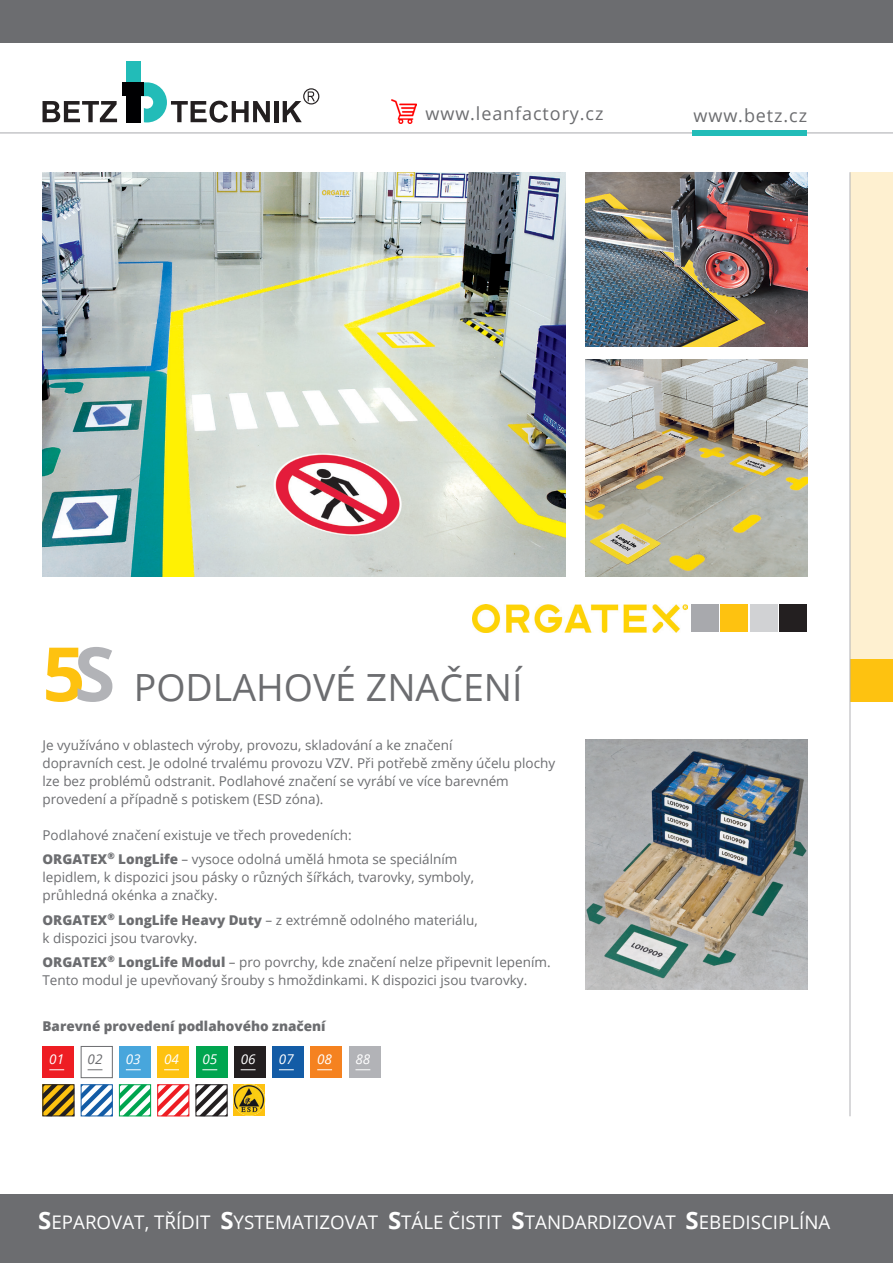
<style>
.page{position:relative;width:893px;height:1263px;background:#fff}
.page>*{position:absolute;margin:0;border:0;box-sizing:border-box;transform-origin:0 0}
.t1{font:700 75px "Open Sans";color:#fec210}
.t2{font:37.5px "Open Sans";color:#6c6d70}
.t3{font:18.75px "Open Sans";color:#fff}
.TEXT{font:18px "Open Sans";letter-spacing:.05em;color:#6c6d70}
.TEXT_open_sans{font:18px "Open Sans";letter-spacing:.05em;color:#6c6d70}
.text_open_sans_regul{font:13.5px/18px "Open Sans";color:#6c6d70}
.text_open_sans_regul-2{font:800 13.5px "Open Sans";color:#6c6d70}
.text_web_adresa{font:italic 13.5px "Open Sans";color:#fff}
.text_web_adresa-2{font:italic 13.5px "Open Sans";color:#6c6d70}
.s1{color:#b2b3b7}
.s2{font-weight:800}
.s3{font-weight:700;font-size:24px}
</style>
<div class="page">
<div style="left:0;top:0;width:893px;height:43px;background:#6c6d70"></div>
<img style="left:43px;top:172px;width:523px;height:404px">
<div style="left:850px;top:172px;width:43px;height:530px;background:#fef0d0"></div>
<div style="left:850px;top:659px;width:43px;height:43px;background:#fec210"></div>
<hr style="left:850px;top:172px;width:1px;height:944px;background:#b2b3b7">
<div style="left:691px;top:604px;width:28px;height:28px;background:#a8a9ad"></div>
<div style="left:720px;top:604px;width:28px;height:28px;background:#fec210"></div>
<div style="left:750px;top:604px;width:28px;height:28px;background:#d1d2d4"></div>
<div style="left:779px;top:604px;width:28px;height:28px;background:#231f20"></div>
<div style="left:303px;top:88px;width:16px;height:17px;border:1px solid #231f20;border-radius:50%"></div>
<svg style="left:308px;top:91px;width:7px;height:10px"></svg>
<svg style="left:43px;top:101px;width:74px;height:21px"></svg>
<div style="left:274px;top:101px;width:5px;height:21px;background:#231f20"></div>
<svg style="left:283px;top:101px;width:19px;height:21px"></svg>
<svg style="left:126px;top:82px;width:144px;height:41px"></svg>
<div style="left:126px;top:62px;width:14px;height:57px;background:#22bcb8"></div>
<div style="left:126px;top:83px;width:14px;height:39px;background:#000002"></div>
<div style="left:122px;top:82px;width:22px;height:14px;background:#000002"></div>
<hr style="left:0;top:132px;width:893px;height:1px;background:#b2b3b7">
<div style="left:692px;top:130px;width:115px;height:6px;background:#22bcb8"></div>
<img style="left:586px;top:172px;width:221px;height:175px">
<img style="left:586px;top:359px;width:221px;height:217px">
<div style="left:0;top:1195px;width:893px;height:68px;background:#6c6d70"></div>
<div style="left:43px;top:1046px;width:31px;height:32px;background:#ee1d23"></div>
<svg style="left:49px;top:1069px;width:15px;height:1px"></svg>
<div style="left:119px;top:1046px;width:32px;height:32px;background:#48a6dc"></div>
<svg style="left:126px;top:1069px;width:15px;height:1px"></svg>
<div style="left:157px;top:1046px;width:32px;height:32px;background:#fec210"></div>
<svg style="left:164px;top:1069px;width:15px;height:1px"></svg>
<div style="left:196px;top:1046px;width:31px;height:32px;background:#00a54f"></div>
<svg style="left:202px;top:1069px;width:15px;height:1px"></svg>
<div style="left:234px;top:1046px;width:32px;height:32px;background:#231f20"></div>
<svg style="left:241px;top:1069px;width:15px;height:1px"></svg>
<div style="left:272px;top:1046px;width:32px;height:32px;background:#135ca6"></div>
<svg style="left:279px;top:1069px;width:15px;height:1px"></svg>
<div style="left:310px;top:1046px;width:32px;height:32px;background:#f58220"></div>
<svg style="left:317px;top:1069px;width:15px;height:1px"></svg>
<div style="left:349px;top:1046px;width:32px;height:32px;background:#b2b3b7"></div>
<svg style="left:355px;top:1069px;width:15px;height:1px"></svg>
<div style="left:81px;top:1046px;width:32px;height:32px;background:#fff;border:1px solid #6c6d70"></div>
<svg style="left:88px;top:1069px;width:14px;height:1px"></svg>
<svg style="left:119px;top:1084px;width:32px;height:32px"></svg>
<svg style="left:157px;top:1084px;width:32px;height:32px"></svg>
<svg style="left:196px;top:1084px;width:31px;height:32px"></svg>
<svg style="left:43px;top:1084px;width:31px;height:32px"></svg>
<svg style="left:81px;top:1084px;width:32px;height:32px"></svg>
<img style="left:586px;top:740px;width:221px;height:250px">
<div style="left:233px;top:1084px;width:32px;height:32px;background:#fec210"></div>
<img style="left:233px;top:1084px;width:32px;height:32px;border-radius:16px">
<img style="left:391px;top:99px;width:26px;height:24px">
<img style="left:473px;top:604px;width:214px;height:28px">
<p class="TEXT" style="left:426px;top:101px;width:179px">www.leanfactory.cz</p>
<p class="TEXT_open_sans" style="left:694px;top:103px;width:115px">www.betz.cz</p>
<p class="t1" style="left:43px;top:621px;width:74px">5<span class="s1">S</span></p>
<p class="t2" style="left:134px;top:662px;width:390px">PODLAHOVÉ ZNAČENÍ</p>
<p class="text_open_sans_regul" style="left:43px;top:736px;width:514px">Je využíváno v oblastech výroby, provozu, skladování a ke značení<br>dopravních cest. Je odolné trvalému provozu VZV. Při potřebě změny účelu plochy lze bez problémů odstranit. Podlahové značení se vyrábí ve více barevném provedení a případně s potiskem (ESD zóna).</p>
<p class="text_open_sans_regul" style="left:43px;top:826px;width:311px">Podlahové značení existuje ve třech provedeních:</p>
<p class="text_open_sans_regul" style="left:43px;top:850px;width:433px"><span class="s2">ORGATEX</span><sup>®</sup> <span class="s2">LongLife</span> – vysoce odolná umělá hmota se speciálním lepidlem, k dispozici jsou pásky o různých šířkách, tvarovky, symboly, průhledná okénka a značky.</p>
<p class="text_open_sans_regul" style="left:43px;top:910px;width:437px"><span class="s2">ORGATEX</span><sup>®</sup> <span class="s2">LongLife Heavy Duty</span> – z extrémně odolného materiálu, k dispozici jsou tvarovky.</p>
<p class="text_open_sans_regul" style="left:43px;top:953px;width:510px"><span class="s2">ORGATEX</span><sup>®</sup> <span class="s2">LongLife Modul</span> – pro povrchy, kde značení nelze připevnit lepením.<br>Tento modul je upevňovaný šrouby s hmoždinkami. K dispozici jsou tvarovky.</p>
<p class="text_open_sans_regul-2" style="left:43px;top:1016px;width:284px">Barevné provedení podlahového značení</p>
<p class="text_web_adresa" style="left:49px;top:1049px;width:16px">01</p>
<p class="text_web_adresa-2" style="left:88px;top:1049px;width:16px">02</p>
<p class="text_web_adresa" style="left:126px;top:1049px;width:16px">03</p>
<p class="text_web_adresa" style="left:164px;top:1049px;width:16px">04</p>
<p class="text_web_adresa" style="left:202px;top:1049px;width:16px">05</p>
<p class="text_web_adresa" style="left:241px;top:1049px;width:16px">06</p>
<p class="text_web_adresa" style="left:279px;top:1049px;width:16px">07</p>
<p class="text_web_adresa" style="left:317px;top:1049px;width:16px">08</p>
<p class="text_web_adresa" style="left:355px;top:1049px;width:16px">88</p>
<p class="t3" style="left:38px;top:1209px;width:794px"><span class="s3">S</span>EPAROVAT, TŘÍDIT <span class="s3">S</span>YSTEMATIZOVAT <span class="s3">S</span>TÁLE ČISTIT <span class="s3">S</span>TANDARDIZOVAT <span class="s3">S</span>EBEDISCIPLÍNA</p>
</div>
